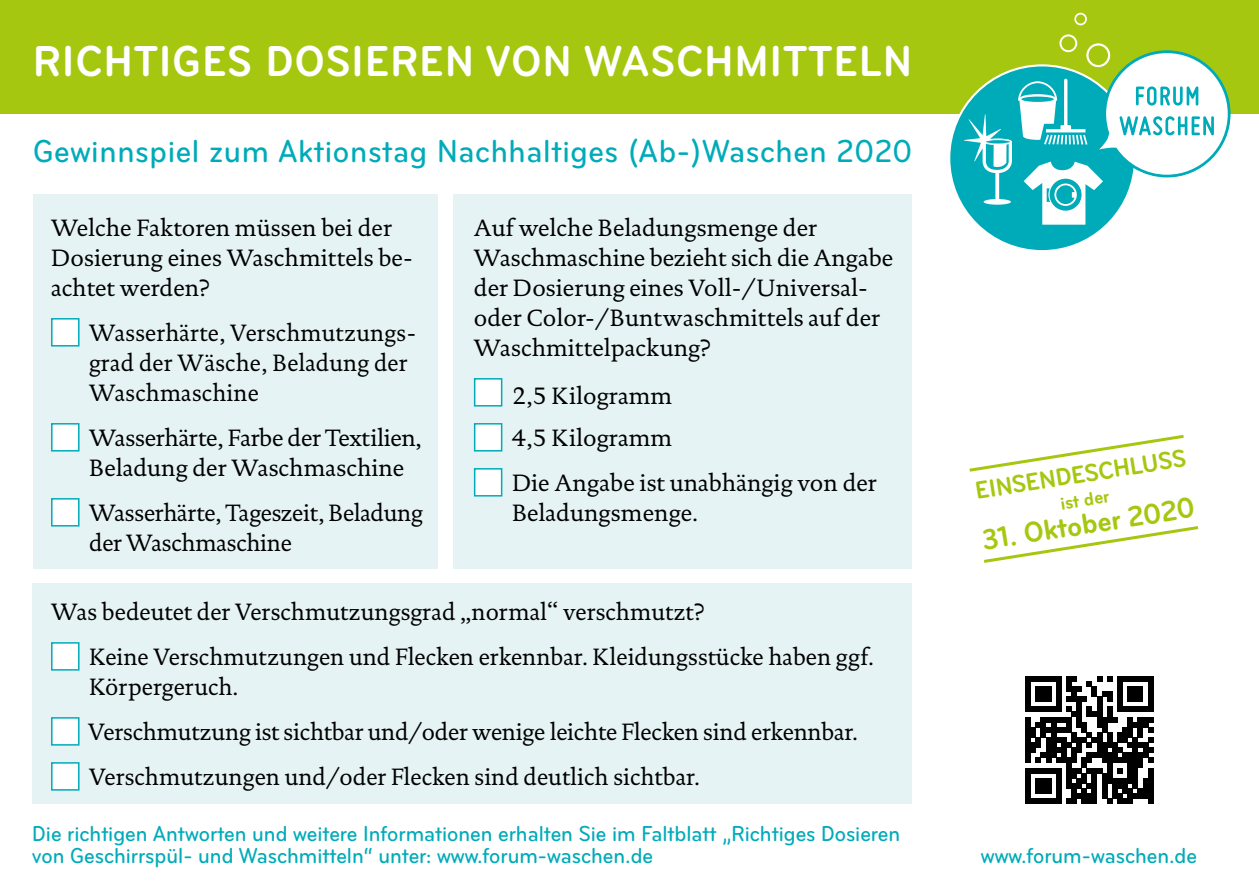
<style>
.page{position:relative;width:1259px;height:893px;background:#fff}
.page>*{position:absolute;margin:0;border:0;box-sizing:border-box;transform-origin:0 0}
.t1{font:700 condensed 45px "Bryant";letter-spacing:.03em;color:#fff}
.t2{font:500 condensed 33px "Bryant";letter-spacing:.02em;color:#00abb9}
.t3{font:700 condensed 30px "Bryant";color:#a6c70f}
.t4{font:700 condensed 25.8px "Bryant";color:#a6c70f}
.t5{font:24px/30px "DTL Documenta TOT";color:#000}
.t6{font:500 condensed 22.5px/22.5px "Bryant";color:#00abb9}
.t7{font:700 condensed 19.2px "Bryant";color:#a6c70f}
</style>
<div class="page">
<div style="left:0;top:0;width:1259px;height:114px;background:#a6c70f"></div>
<div style="left:33px;top:194px;width:405px;height:374px;background:#e5f3f5"></div>
<div style="left:32px;top:584px;width:880px;height:220px;background:#e5f3f5"></div>
<div style="left:453px;top:194px;width:459px;height:374px;background:#e5f3f5"></div>
<div style="left:51px;top:318px;width:29px;height:29px;background:#fff;border:2px solid #00abb9"></div>
<div style="left:51px;top:423px;width:29px;height:29px;background:#fff;border:2px solid #00abb9"></div>
<div style="left:51px;top:498px;width:29px;height:29px;background:#fff;border:2px solid #00abb9"></div>
<div style="left:474px;top:378px;width:28px;height:29px;background:#fff;border:2px solid #00abb9"></div>
<div style="left:474px;top:423px;width:28px;height:29px;background:#fff;border:2px solid #00abb9"></div>
<div style="left:474px;top:468px;width:28px;height:29px;background:#fff;border:2px solid #00abb9"></div>
<div style="left:51px;top:642px;width:29px;height:29px;background:#fff;border:2px solid #00abb9"></div>
<div style="left:51px;top:717px;width:29px;height:29px;background:#fff;border:2px solid #00abb9"></div>
<div style="left:51px;top:762px;width:29px;height:29px;background:#fff;border:2px solid #00abb9"></div>
<svg style="left:1025px;top:676px;width:128px;height:128px"></svg>
<svg style="left:1074px;top:13px;width:13px;height:12px"></svg>
<svg style="left:950px;top:67px;width:155px;height:183px;fill:#00abb9"></svg>
<svg style="left:964px;top:114px;width:48px;height:91px"></svg>
<svg style="left:1018px;top:34px;width:213px;height:191px"></svg>
<svg style="left:969px;top:435px;width:215px;height:37px"></svg>
<svg style="left:984px;top:526px;width:215px;height:37px"></svg>
<p class="t1" style="left:33px;top:34px;width:880px">RICHTIGES DOSIEREN VON WASCHMITTELN</p>
<p class="t2" style="left:33px;top:131px;width:880px">Gewinnspiel zum Aktionstag Nachhaltiges (Ab-)Waschen 2020</p>
<p class="t5" style="left:51px;top:212px;width:363px">Welche Faktoren müssen bei der<br>Dosierung eines Waschmittels be&shy;achtet werden?</p>
<p class="t5" style="left:89px;top:317px;width:328px">Wasserhärte, Verschmutzungs&shy;grad der Wäsche, Beladung der<br>Waschmaschine</p>
<p class="t5" style="left:89px;top:422px;width:334px">Wasserhärte, Farbe der Textilien,<br>Beladung der Waschmaschine</p>
<p class="t5" style="left:89px;top:497px;width:335px">Wasserhärte, Tageszeit, Beladung der Waschmaschine</p>
<p class="t5" style="left:474px;top:212px;width:421px">Auf welche Beladungsmenge der Waschmaschine bezieht sich die Angabe der Dosierung eines Voll-/Universal&shy;oder Color-/Buntwaschmittels auf der Waschmittelpackung?</p>
<p class="t5" style="left:512px;top:380px;width:162px">2,5 Kilogramm</p>
<p class="t5" style="left:512px;top:422px;width:162px">4,5 Kilogramm</p>
<p class="t5" style="left:512px;top:467px;width:366px">Die Angabe ist unabhängig von der<br>Beladungsmenge.</p>
<p class="t5" style="left:51px;top:596px;width:655px">Was bedeutet der Verschmutzungsgrad „normal“ verschmutzt?</p>
<p class="t5" style="left:89px;top:641px;width:786px">Keine Verschmutzungen und Flecken erkennbar. Kleidungsstücke haben ggf.<br>Körpergeruch.</p>
<p class="t5" style="left:88px;top:716px;width:771px">Verschmutzung ist sichtbar und/oder wenige leichte Flecken sind erkennbar.</p>
<p class="t5" style="left:89px;top:761px;width:612px">Verschmutzungen und/oder Flecken sind deutlich sichtbar.</p>
<p class="t6" style="left:32px;top:822px;width:869px">Die richtigen Antworten und weitere Informationen erhalten Sie im Faltblatt „Richtiges Dosieren von Geschirrspül- und Waschmitteln“ unter: www.forum-waschen.de</p>
<p class="t4" style="left:973px;top:475px;width:214px;rotate:-9deg">EINSENDESCHLUSS</p>
<p class="t7" style="left:1058px;top:492px;width:51px;rotate:-9deg">ist der</p>
<p class="t3" style="left:979px;top:522px;width:216px;rotate:-9deg">31. Oktober 2020</p>
<p class="t6" style="left:981px;top:844px;width:217px">www.forum-waschen.de</p>
</div>
